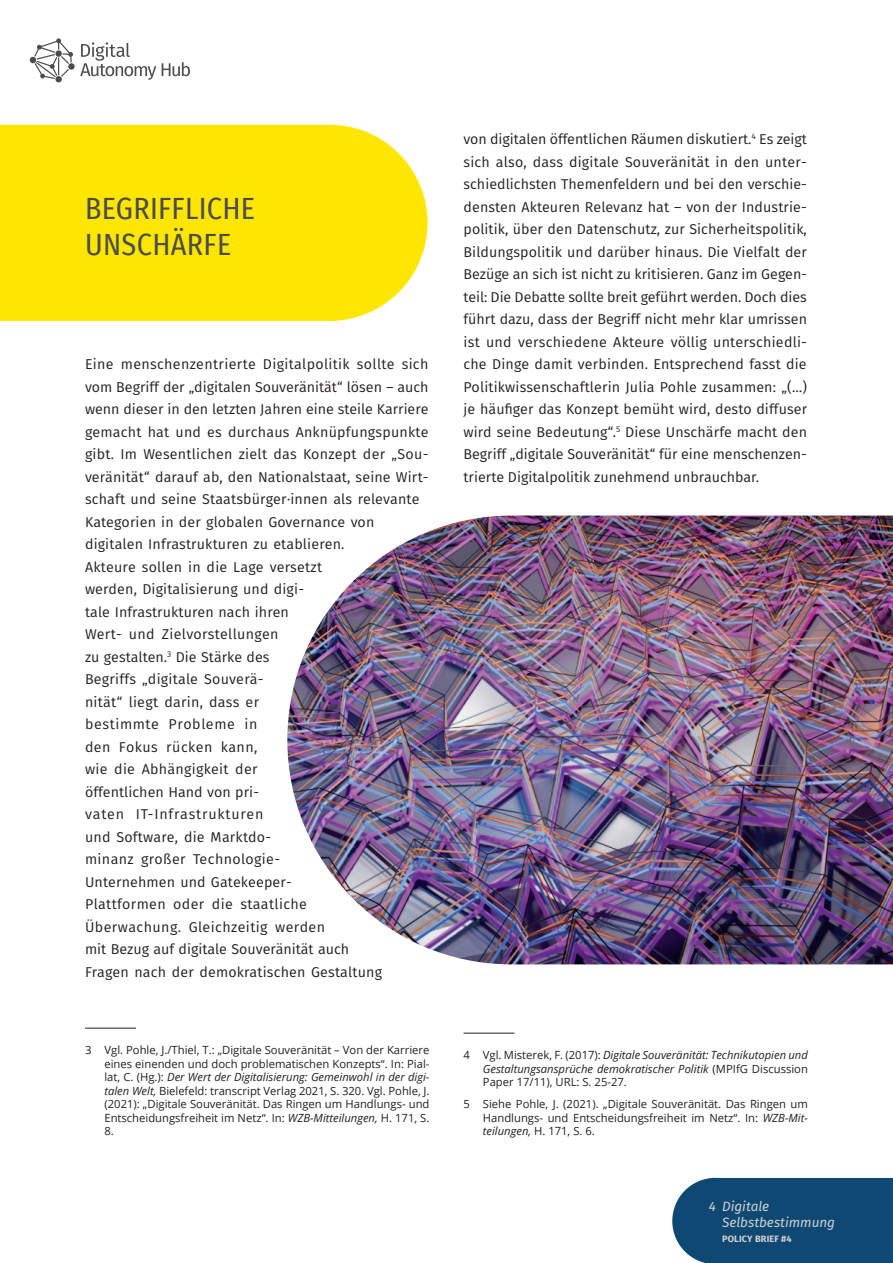
<style>
.page{position:relative;width:893px;height:1263px;background:#fff}
.page>*{position:absolute;margin:0;border:0;box-sizing:border-box;transform-origin:0 0}
.HUB_H1{font:30px/36px "Fira Sans Condensed";letter-spacing:.01em;color:#4b4c4d}
.HUB_Fließtext{font:14.25px/22.5px "Fira Sans";letter-spacing:.01em;color:#231f20}
.t1{font:italic 13.5px/16.2px "Fira Sans";color:#cfd0d2}
.HUB_Fußnote{font:11.25px/13.5px "Open Sans";color:#231f20;text-align:justify}
.HUB_Fußnote-2{font:italic 11.25px/13.5px "Open Sans";color:#231f20;text-align:justify}
.t2{font:700 9.3px "Fira Sans";letter-spacing:.01em;color:#cfd0d2}
.s1{font-style:italic}
.s2{font-style:normal}
</style>
<div class="page">
<div style="left:715px;top:1178px;width:178px;height:85px;background:#0f4973"></div>
<svg style="left:672px;top:1178px;width:43px;height:85px"></svg>
<svg style="left:30px;top:38px;width:160px;height:44px"></svg>
<div style="left:0;top:125px;width:428px;height:196px;background:#ffe601"></div>
<hr style="left:85px;top:1028px;width:51px;height:1px;background:#231f20">
<hr style="left:463px;top:1033px;width:51px;height:1px;background:#231f20">
<img style="left:287px;top:515px;width:606px;height:449px">
<p class="HUB_H1" style="left:85px;top:190px;width:171px">BEGRIFFLICHE<br>UNSCHÄRFE</p>
<p class="HUB_Fließtext" style="left:85px;top:352px;width:345px">Eine menschenzentrierte Digitalpolitik sollte sich vom Begriff der „digitalen Souveränität“ lösen – auch wenn dieser in den letzten Jahren eine steile Karriere gemacht hat und es durchaus Anknüpfungspunkte gibt. Im Wesentlichen zielt das Konzept der „Sou&shy;veränität“ darauf ab, den Nationalstaat, seine Wirt&shy;schaft und seine Staatsbürger·innen als relevante Kategorien in der globalen Governance von digitalen Infrastrukturen zu etablieren.<br>Akteure sollen in die Lage versetzt<br>werden, Digitalisierung und digi-<br>tale Infrastrukturen nach ihren<br>Wert- und Zielvorstellungen<br>zu gestalten.<sup>3</sup> Die Stärke des<br>Begriffs „digitale Souverä-<br>nität“ liegt darin, dass er<br>bestimmte Probleme in<br>den Fokus rücken kann,<br>wie die Abhängigkeit der<br>öffentlichen Hand von pri-<br>vaten IT-Infrastrukturen<br>und Software, die Marktdo-<br>minanz großer Technologie-<br>Unternehmen und Gatekeeper-<br>Plattformen oder die staatliche<br>Überwachung. Gleichzeitig werden<br>mit Bezug auf digitale Souveränität auch<br>Fragen nach der demokratischen Gestaltung</p>
<p class="HUB_Fußnote" style="left:104px;top:1043px;width:326px;text-indent:-19px">3 Vgl. Pohle, J./Thiel, T.: „Digitale Souveränität – Von der Karriere eines einenden und doch problematischen Konzepts“. In: Pial&shy;lat, C. (Hg.): <span class="s1">Der Wert der Digitalisierung: Gemeinwohl in der digi&shy;talen Welt,</span> Bielefeld: transcript Verlag 2021, S. 320. Vgl. Pohle, J. (2021): „Digitale Souveränität. Das Ringen um Handlungs- und Entscheidungsfreiheit im Netz“. In: <span class="s1">WZB-Mitteilungen,</span> H. 171, S.<br>8.</p>
<p class="HUB_Fließtext" style="left:463px;top:127px;width:345px;text-align:justify">von digitalen öffentlichen Räumen diskutiert.<sup>4</sup> Es zeigt sich also, dass digitale Souveränität in den unter&shy;schiedlichsten Themenfeldern und bei den verschie&shy;densten Akteuren Relevanz hat – von der Industrie&shy;politik, über den Datenschutz, zur Sicherheitspolitik, Bildungspolitik und darüber hinaus. Die Vielfalt der Bezüge an sich ist nicht zu kritisieren. Ganz im Gegen&shy;teil: Die Debatte sollte breit geführt werden. Doch dies führt dazu, dass der Begriff nicht mehr klar umrissen ist und verschiedene Akteure völlig unterschiedli&shy;che Dinge damit verbinden. Entsprechend fasst die Politikwissenschaftlerin Julia Pohle zusammen: „(…) je häufiger das Konzept bemüht wird, desto diffuser wird seine Bedeutung“.<sup>5</sup> Diese Unschärfe macht den Begriff „digitale Souveränität“ für eine menschenzen&shy;trierte Digitalpolitik zunehmend unbrauchbar.</p>
<p class="HUB_Fußnote-2" style="left:483px;top:1048px;width:326px;text-indent:-19px"><span class="s2">4 Vgl. Misterek, F. (2017):</span> Digitale Souveränität: Technikutopien und Gestaltungsansprüche demokratischer Politik <span class="s2">(MPIfG Discussion Paper 17/11), URL: S. 25-27.</span></p>
<p class="HUB_Fußnote" style="left:483px;top:1097px;width:326px;text-indent:-19px">5 Siehe Pohle, J. (2021). „Digitale Souveränität. Das Ringen um Handlungs- und Entscheidungsfreiheit im Netz“. In: <span class="s1">WZB-Mit&shy;teilungen,</span> H. 171, S. 6.</p>
<p class="t1" style="left:722px;top:1197px;width:115px;text-indent:-13px">4 Digitale<br>Selbstbestimmung</p>
<p class="t2" style="left:722px;top:1231px;width:71px">POLICY BRIEF #4</p>
</div>
